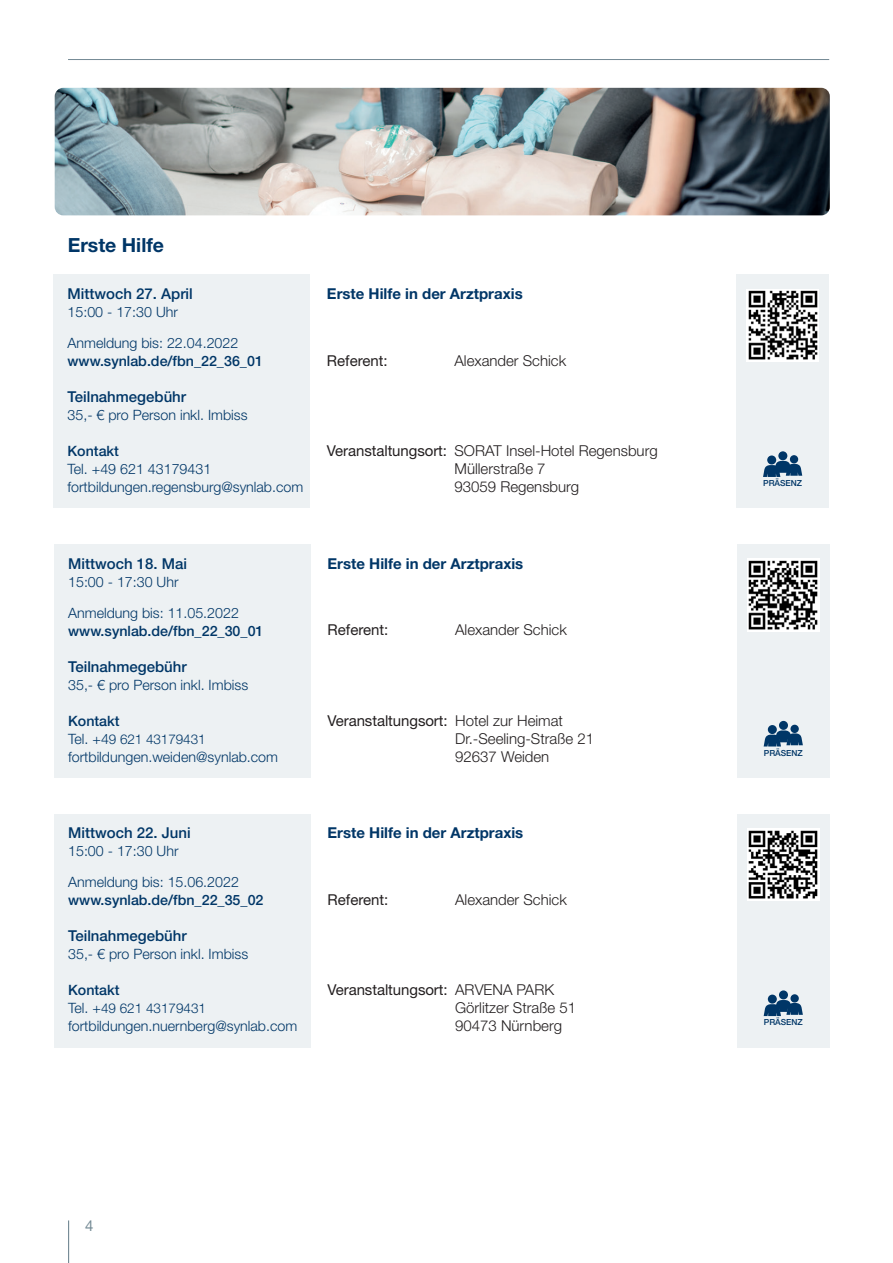
<style>
.page{position:relative;width:893px;height:1263px;background:#fff}
.page>*{position:absolute;margin:0;border:0;box-sizing:border-box;transform-origin:0 0}
.t1{font:700 19.5px "Helvetica Neue LT Std";color:#003667}
.t2{font:300 15px "Helvetica Neue LT Std";color:#231f20}
.t3{font:500 15px "Helvetica Neue LT Std";color:#003667}
.t4{font:15px "Helvetica Neue LT Std";letter-spacing:-.005em;color:#231f20}
.t5{font:700 15px "Helvetica Neue LT Std";color:#003667}
.t6{font:15px "Helvetica Neue LT Std";color:#738994}
.t7{font:300 14.25px "Helvetica Neue LT Std";color:#003667}
.t8{font:500 14.25px "Helvetica Neue LT Std";color:#003667}
.t9{font:300 13.5px "Helvetica Neue LT Std";color:#003667}
.Copy_light_9_12{font:500 8.4px "Helvetica Neue LT Std";color:#003667}
.s1{font-weight:400}
.s2{font-size:14.25px}
.s3{font-weight:300}
</style>
<div class="page">
<hr style="left:68px;top:59px;width:761px;height:1px;background:#738994">
<hr style="left:68px;top:1220px;width:1px;height:43px;background:#738994">
<div style="left:737px;top:274px;width:92px;height:234px;background:#edf1f3"></div>
<div style="left:54px;top:274px;width:256px;height:234px;background:#edf1f3"></div>
<img style="left:746px;top:289px;width:73px;height:72px">
<div style="left:778px;top:451px;width:9px;height:9px;background:#003667;border-radius:50%"></div>
<div style="left:790px;top:455px;width:8px;height:8px;background:#003667;border-radius:50%"></div>
<svg style="left:763px;top:461px;width:39px;height:16px"></svg>
<div style="left:767px;top:455px;width:9px;height:9px;background:#003667;border-radius:50%"></div>
<img style="left:55px;top:88px;width:775px;height:127px">
<div style="left:737px;top:814px;width:92px;height:233px;background:#edf1f3"></div>
<div style="left:54px;top:814px;width:256px;height:233px;background:#edf1f3"></div>
<img style="left:747px;top:828px;width:72px;height:72px">
<div style="left:779px;top:990px;width:9px;height:9px;background:#003667;border-radius:50%"></div>
<div style="left:790px;top:994px;width:9px;height:8px;background:#003667;border-radius:50%"></div>
<svg style="left:764px;top:1000px;width:39px;height:16px"></svg>
<div style="left:768px;top:994px;width:9px;height:9px;background:#003667;border-radius:50%"></div>
<div style="left:737px;top:544px;width:92px;height:234px;background:#edf1f3"></div>
<div style="left:54px;top:544px;width:256px;height:234px;background:#edf1f3"></div>
<img style="left:747px;top:559px;width:72px;height:72px">
<div style="left:779px;top:721px;width:9px;height:9px;background:#003667;border-radius:50%"></div>
<div style="left:790px;top:725px;width:9px;height:8px;background:#003667;border-radius:50%"></div>
<svg style="left:764px;top:730px;width:39px;height:16px"></svg>
<div style="left:768px;top:725px;width:9px;height:9px;background:#003667;border-radius:50%"></div>
<p class="t1" style="left:68px;top:233px;width:98px">Erste Hilfe</p>
<p class="t3" style="left:68px;top:285px;width:127px">Mittwoch 27. April</p>
<p class="t7" style="left:68px;top:304px;width:112px">15:00 - 17:30 Uhr</p>
<p class="t7" style="left:68px;top:334px;width:172px">Anmeldung bis: 22.04.2022</p>
<p class="t8" style="left:68px;top:352px;width:197px">www.synlab.de/fbn_22_36_01</p>
<p class="t3" style="left:68px;top:388px;width:120px">Teilnahmegebühr</p>
<p class="t7" style="left:68px;top:406px;width:182px">35,- € pro Person inkl. Imbiss</p>
<p class="t8" style="left:68px;top:442px;width:53px">Kontakt</p>
<p class="t7" style="left:68px;top:460px;width:145px">Tel. +49 621 43179431</p>
<p class="t7" style="left:68px;top:478px;width:237px">fortbildungen.regensburg@synlab.com</p>
<p class="t5" style="left:327px;top:285px;width:197px">Erste Hilfe in der Arztpraxis</p>
<p class="t4" style="left:327px;top:351px;width:62px">Referent:</p>
<p class="t2" style="left:454px;top:351px;width:113px">Alexander Schick</p>
<p class="t2" style="left:327px;top:442px;width:332px"><span class="s1">Veranstaltungsort:</span> SORAT Insel-Hotel Regensburg</p>
<p class="t2" style="left:454px;top:460px;width:93px">Müllerstraße 7</p>
<p class="t2" style="left:454px;top:478px;width:126px">93059 Regensburg</p>
<p class="Copy_light_9_12" style="left:763px;top:478px;width:41px">PRÄSENZ</p>
<p class="t3" style="left:68px;top:555px;width:120px">Mittwoch 18. Mai</p>
<p class="t7" style="left:68px;top:573px;width:112px">15:00 - 17:30 Uhr</p>
<p class="t7" style="left:68px;top:604px;width:172px">Anmeldung bis: 11.05.2022</p>
<p class="t8" style="left:68px;top:622px;width:197px">www.synlab.de/fbn_22_30_01</p>
<p class="t3" style="left:68px;top:657px;width:120px">Teilnahmegebühr</p>
<p class="t7" style="left:68px;top:676px;width:182px">35,- € pro Person inkl. Imbiss</p>
<p class="t8" style="left:68px;top:712px;width:53px">Kontakt</p>
<p class="t9" style="left:68px;top:731px;width:139px"><span class="s2">Tel. +4</span>9 621 43179431</p>
<p class="t7" style="left:68px;top:748px;width:211px">fortbildungen.weiden@synlab.com</p>
<p class="t5" style="left:328px;top:554px;width:197px">Erste Hilfe in der Arztpraxis</p>
<p class="t4" style="left:328px;top:621px;width:62px">Referent:</p>
<p class="t2" style="left:455px;top:621px;width:113px">Alexander Schick</p>
<p class="t4" style="left:328px;top:711px;width:237px">Veranstaltungsort: <span class="s3">Hotel zur Heimat</span></p>
<p class="t2" style="left:455px;top:729px;width:140px">Dr.-Seeling-Straße 21</p>
<p class="t2" style="left:455px;top:747px;width:96px">92637 Weiden</p>
<p class="Copy_light_9_12" style="left:764px;top:748px;width:41px">PRÄSENZ</p>
<p class="t3" style="left:68px;top:824px;width:124px">Mittwoch 22. Juni</p>
<p class="t7" style="left:68px;top:843px;width:112px">15:00 - 17:30 Uhr</p>
<p class="t7" style="left:68px;top:873px;width:172px">Anmeldung bis: 15.06.2022</p>
<p class="t8" style="left:68px;top:892px;width:197px">www.synlab.de/fbn_22_35_02</p>
<p class="t3" style="left:68px;top:927px;width:120px">Teilnahmegebühr</p>
<p class="t7" style="left:68px;top:945px;width:182px">35,- € pro Person inkl. Imbiss</p>
<p class="t8" style="left:68px;top:982px;width:53px">Kontakt</p>
<p class="t9" style="left:68px;top:1000px;width:139px"><span class="s2">Tel. +</span>49 621 43179431</p>
<p class="t7" style="left:68px;top:1017px;width:231px">fortbildungen.nuernberg@synlab.com</p>
<p class="t5" style="left:328px;top:824px;width:197px">Erste Hilfe in der Arztpraxis</p>
<p class="t4" style="left:328px;top:891px;width:62px">Referent:</p>
<p class="t2" style="left:455px;top:890px;width:113px">Alexander Schick</p>
<p class="t4" style="left:328px;top:981px;width:228px">Veranstaltungsort: <span class="s3">ARVENA PARK</span></p>
<p class="t2" style="left:455px;top:999px;width:122px">Görlitzer Straße 51</p>
<p class="t2" style="left:455px;top:1017px;width:108px">90473 Nürnberg</p>
<p class="Copy_light_9_12" style="left:764px;top:1017px;width:41px">PRÄSENZ</p>
<p class="t6" style="left:85px;top:1217px;width:10px">4</p>
</div>
